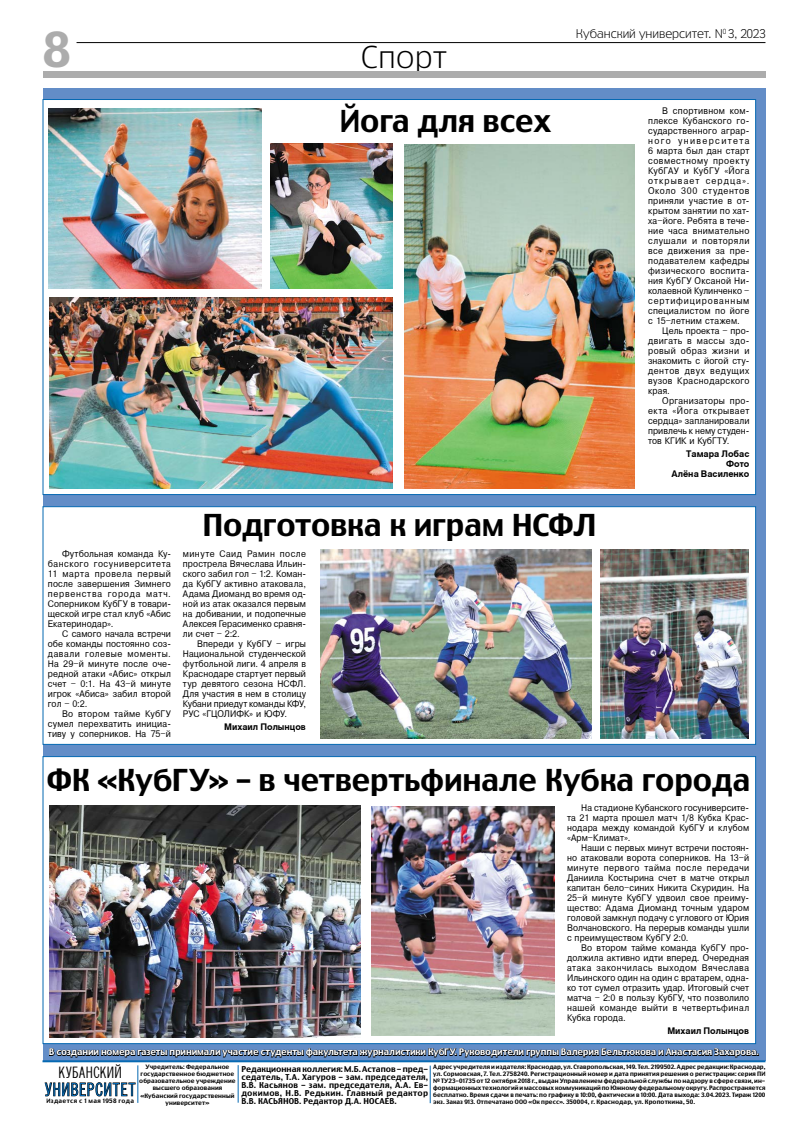
<style>
.page{position:relative;width:808px;height:1134px;background:#fff}
.page>*{position:absolute;margin:0;border:0;box-sizing:border-box;transform-origin:0 0}
.t1{font:500 48px "Truth CYR";color:#acacac}
.t2{font:500 30px "Truth CYR";letter-spacing:-.015em;color:#000}
.t3{font:300 30px "Truth CYR";letter-spacing:.02em;color:#000}
.t4{font:16px "News Condensed";letter-spacing:.085em;color:#0669b2}
.t5{font:14px "News Condensed";letter-spacing:.06em;color:#000}
.t6{font:300 12px "Truth CYR";color:#000}
.t7{font:9px/10px "Pragmatica";letter-spacing:.015em;color:#000;text-align:justify;scale:.9 1}
.t8{font:500 9px "Truth CYR";letter-spacing:-.015em;color:#fff}
.t9{font:700 9px/10px "Cyrvetica";color:#000;text-align:right}
.t10{font:500 8px/8px "Truth CYR";letter-spacing:.025em;color:#000;text-align:justify}
.t11{font:500 6px/7px "Truth CYR";letter-spacing:.01em;color:#000;text-align:justify}
.t12{font:500 6px "Truth CYR";letter-spacing:.06em;color:#000}
</style>
<div class="page">
<div style="left:42px;top:88px;width:723px;height:973px;background:#638dc7"></div>
<hr style="left:42px;top:1060px;width:723px;height:2px;background:#0669b2">
<hr style="left:77px;top:42px;width:688px;height:1px;background:#000">
<svg style="left:49px;top:1048px;width:710px;height:10px"></svg>
<svg style="left:45px;top:1082px;width:91px;height:14px"></svg>
<hr style="left:238px;top:1065px;width:1px;height:38px;background:#0669b2">
<hr style="left:137px;top:1065px;width:1px;height:38px;background:#0669b2">
<hr style="left:430px;top:1065px;width:1px;height:38px;background:#0669b2">
<div style="left:42px;top:72px;width:723px;height:6px;background:#acacac"></div>
<div style="left:42px;top:506px;width:714px;height:239px;background:#fff;border:1px solid #0669b2"></div>
<div style="left:42px;top:99px;width:714px;height:396px;background:#fff;border:1px solid #0669b2"></div>
<div style="left:42px;top:756px;width:714px;height:288px;background:#fff;border:1px solid #0669b2"></div>
<img style="left:600px;top:549px;width:149px;height:189px">
<img style="left:320px;top:549px;width:271px;height:189px">
<img style="left:371px;top:806px;width:184px;height:230px">
<img style="left:49px;top:805px;width:311px;height:233px">
<img style="left:49px;top:297px;width:343px;height:191px">
<img style="left:405px;top:145px;width:229px;height:344px">
<img style="left:49px;top:109px;width:212px;height:179px">
<img style="left:270px;top:143px;width:123px;height:145px">
<h1 class="t1" style="left:42px;top:21px;width:30px">8</h1>
<h2 class="t3" style="left:361px;top:40px;width:87px">Спорт</h2>
<h2 class="t2" style="left:340px;top:103px;width:213px">Йога для всех</h2>
<h3 class="t6" style="left:576px;top:27px;width:191px">Кубанский университет. N<sup>0</sup> 3, 2023</h3>
<p class="t7" style="left:648px;top:106px;width:114px;text-indent:14px">В спортивном ком&shy;плексе Кубанского го&shy;сударственного аграр&shy;ного университета 6 марта был дан старт совместному проекту КубГАУ и КубГУ «Йога открывает сердца».<br>Около 300 студентов приняли участие в от&shy;крытом занятии по хат&shy;ха–йоге. Ребята в тече&shy;ние часа внимательно слушали и повторяли все движения за пре&shy;подавателем кафедры физического воспита&shy;ния КубГУ Оксаной Ни&shy;колаевной Кулинченко – сертифицированным специалистом по йоге с 15–летним стажем.</p>
<p class="t7" style="left:648px;top:326px;width:114px;text-indent:14px">Цель проекта – про&shy;двигать в массы здо&shy;ровый образ жизни и знакомить с йогой сту&shy;дентов двух ведущих вузов Краснодарского края.</p>
<p class="t7" style="left:648px;top:396px;width:114px;text-indent:14px">Организаторы про&shy;екта «Йога открывает сердца» запланировали привлечь к нему студен&shy;тов КГИК и КубГТУ.</p>
<p class="t9" style="left:671px;top:449px;width:79px">Тамара Лобас<br>Фото<br>Алёна Василенко</p>
<p class="t7" style="left:48px;top:549px;width:138px;text-indent:14px">Футбольная команда Ку&shy;банского госуниверситета 11 марта провела первый после завершения Зимнего первенства города матч.<br>Соперником КубГУ в товари&shy;щеской игре стал клуб «Абис Екатеринодар».</p>
<p class="t7" style="left:48px;top:629px;width:138px;text-indent:14px">С самого начала встречи обе команды постоянно соз&shy;давали голевые моменты.<br>На 29–й минуте после оче&shy;редной атаки «Абис» открыл счет – 0:1. На 43–й минуте игрок «Абиса» забил второй гол – 0:2.</p>
<p class="t7" style="left:48px;top:709px;width:138px;text-indent:14px">Во втором тайме КубГУ сумел перехватить инициа&shy;тиву у соперников. На 75–й</p>
<h2 class="t2" style="left:203px;top:507px;width:395px">Подготовка к играм НСФЛ</h2>
<p class="t7" style="left:183px;top:549px;width:138px">минуте Саид Рамин после прострела Вячеслава Ильин&shy;ского забил гол – 1:2. Коман&shy;да КубГУ активно атаковала, Адама Диоманд во время од&shy;ной из атак оказался первым на добивании, и подопечные Алексея Герасименко сравня&shy;ли счет – 2:2.</p>
<p class="t7" style="left:183px;top:639px;width:138px;text-indent:14px">Впереди у КубГУ – игры Национальной студенческой футбольной лиги. 4 апреля в Краснодаре стартует первый тур девятого сезона НСФЛ.<br>Для участия в нем в столицу Кубани приедут команды КФУ, РУС «ГЦОЛИФК» и ЮФУ.</p>
<p class="t9" style="left:224px;top:722px;width:83px">Михаил Полынцов</p>
<h2 class="t2" style="left:47px;top:762px;width:705px">ФК «КубГУ» – в четвертьфинале Кубка города</h2>
<p class="t7" style="left:567px;top:803px;width:204px;text-indent:14px">На стадионе Кубанского госуниверсите&shy;та 21 марта прошел матч 1/8 Кубка Крас&shy;нодара между командой КубГУ и клубом «Арм–Климат».</p>
<p class="t7" style="left:567px;top:843px;width:204px;text-indent:14px">Наши с первых минут встречи постоян&shy;но атаковали ворота соперников. На 13–й минуте первого тайма после передачи Даниила Костырина счет в матче открыл капитан бело–синих Никита Скуридин. На 25–й минуте КубГУ удвоил свое преиму&shy;щество: Адама Диоманд точным ударом головой замкнул подачу с углового от Юрия Волчановского. На перерыв команды ушли с преимуществом КубГУ 2:0.</p>
<p class="t7" style="left:567px;top:943px;width:204px;text-indent:14px">Во втором тайме команда КубГУ про&shy;должила активно идти вперед. Очередная атака закончилась выходом Вячеслава Ильинского один на один с вратарем, одна&shy;ко тот сумел отразить удар. Итоговый счет матча – 2:0 в пользу КубГУ, что позволило нашей команде выйти в четвертьфинал Кубка города.</p>
<p class="t9" style="left:667px;top:1026px;width:83px">Михаил Полынцов</p>
<p class="t8" style="left:49px;top:1047px;width:712px">В создании номера газеты принимали участие студенты факультета журналистики КубГУ. Руководители группы Валерия Бельтюкова и Анастасия Захарова.</p>
<p class="t11" style="left:433px;top:1063px;width:334px">Адрес учредителя и издателя: Краснодар, ул. Ставропольская, 149. Тел. 2199502. Адрес редакции: Краснодар, ул. Сормовская, 7. Тел. 2758240. Регистрационный номер и дата принятия решения о регистрации: серия ПИ № ТУ23-01735 от 12 октября 2018 г., выдан Управлением федеральной службы по надзору в сфере связи, ин&shy;формационных технологий и массовых коммуникаций по Южному федеральному округу. Распространяется бесплатно. Время сдачи в печать: по графику в 10:00, фактически в 10:00. Дата выхода: 3.04.2023. Тираж 1200 экз. Заказ 913. Отпечатано ООО «Ок пресс». 350004, г. Краснодар, ул. Кропоткина, 50.</p>
<h3 class="t5" style="left:59px;top:1064px;width:64px">КУБАНСКИЙ</h3>
<h3 class="t4" style="left:45px;top:1080px;width:91px">УНИВЕРСИТЕТ</h3>
<p class="t12" style="left:46px;top:1097px;width:89px">Издается с 1 мая 1958 года</p>
<p class="t11" style="left:139px;top:1064px;width:98px;text-align:center">Учредитель: Федеральное государственное бюджетное образовательное учреждение высшего образования «Кубанский государственный университет»</p>
<p class="t10" style="left:241px;top:1065px;width:188px">Редакционная коллегия: М.Б. Астапов - пред&shy;седатель, Т.А. Хагуров - зам. председателя, В.В. Касьянов - зам. председателя, А.А. Ев&shy;докимов, Н.В. Редькин. Главный редактор В.В. КАСЬЯНОВ. Редактор Д.А. НОСАЕВ.</p>
</div>
